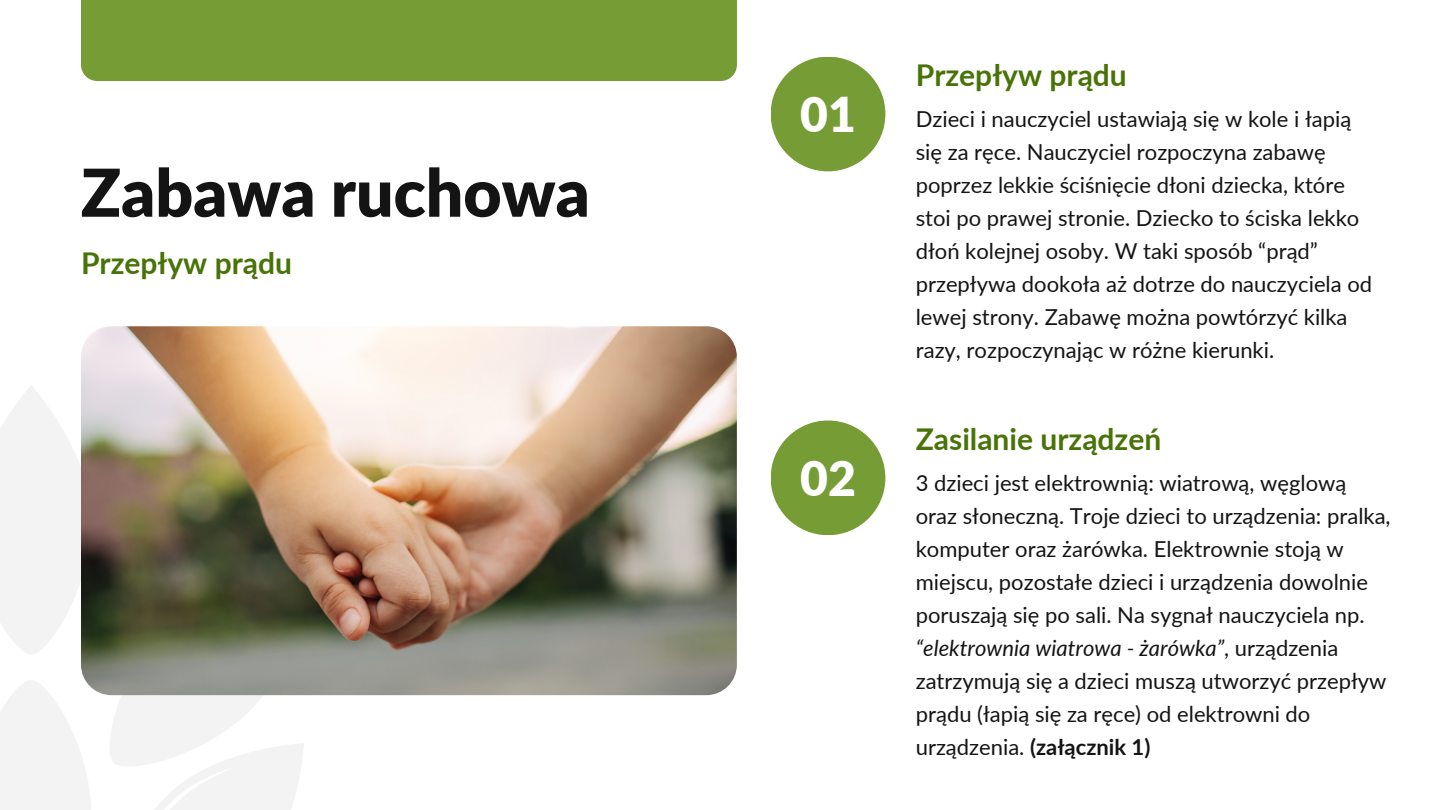
<style>
.page{position:relative;width:1440px;height:810px;background:#fff}
.page>*{position:absolute;margin:0;border:0;box-sizing:border-box;transform-origin:0 0}
.t1{font:900 66px "Lato";color:#141414}
.t2{font:900 48px "Lato";color:#fff}
.t3{font:700 30px "Lato";color:#487307}
.t4{font:22px/33px "Lato";color:#141414}
.s1{font-style:italic}
.s2{font-weight:700}
</style>
<div class="page">
<svg style="left:0;top:386px;width:81px;height:268px"></svg>
<svg style="left:0;top:680px;width:91px;height:130px"></svg>
<svg style="left:101px;top:693px;width:203px;height:117px"></svg>
<img style="left:81px;top:326px;width:656px;height:369px;border-radius:31px">
<div style="left:771px;top:57px;width:114px;height:114px;background:#759c35;border-radius:50%"></div>
<div style="left:771px;top:420px;width:114px;height:115px;background:#759c35;border-radius:50%"></div>
<div style="left:81px;top:0;width:656px;height:81px;background:#759c35"></div>
<h2 class="t1" style="left:81px;top:152px;width:510px">Zabawa ruchowa</h2>
<p class="t3" style="left:81px;top:244px;width:213px">Przepływ prądu</p>
<p class="t2" style="left:800px;top:85px;width:57px">01</p>
<p class="t2" style="left:800px;top:448px;width:57px">02</p>
<p class="t3" style="left:916px;top:56px;width:213px">Przepływ prądu</p>
<p class="t4" style="left:916px;top:102px;width:458px">Dzieci i nauczyciel ustawiają się w kole i łapią się za ręce. Nauczyciel rozpoczyna zabawę poprzez lekkie ściśnięcie dłoni dziecka, które stoi po prawej stronie. Dziecko to ściska lekko dłoń kolejnej osoby. W taki sposób “prąd” przepływa dookoła aż dotrze do nauczyciela od lewej strony. Zabawę można powtórzyć kilka razy, rozpoczynając w różne kierunki.</p>
<h2 class="t3" style="left:916px;top:420px;width:247px">Zasilanie urządzeń</h2>
<h2 class="t4" style="left:916px;top:466px;width:432px">3 dzieci jest elektrownią: wiatrową, węglową</h2>
<p class="t4" style="left:916px;top:499px;width:476px">oraz słoneczną. Troje dzieci to urządzenia: pralka, komputer oraz żarówka. Elektrownie stoją w miejscu, pozostałe dzieci i urządzenia dowolnie poruszają się po sali. Na sygnał nauczyciela np. <span class="s1">“elektrownia wiatrowa - żarówka”</span>, urządzenia zatrzymują się a dzieci muszą utworzyć przepływ prądu (łapią się za ręce) od elektrowni do urządzenia. <span class="s2">(załącznik 1)</span></p>
</div>
